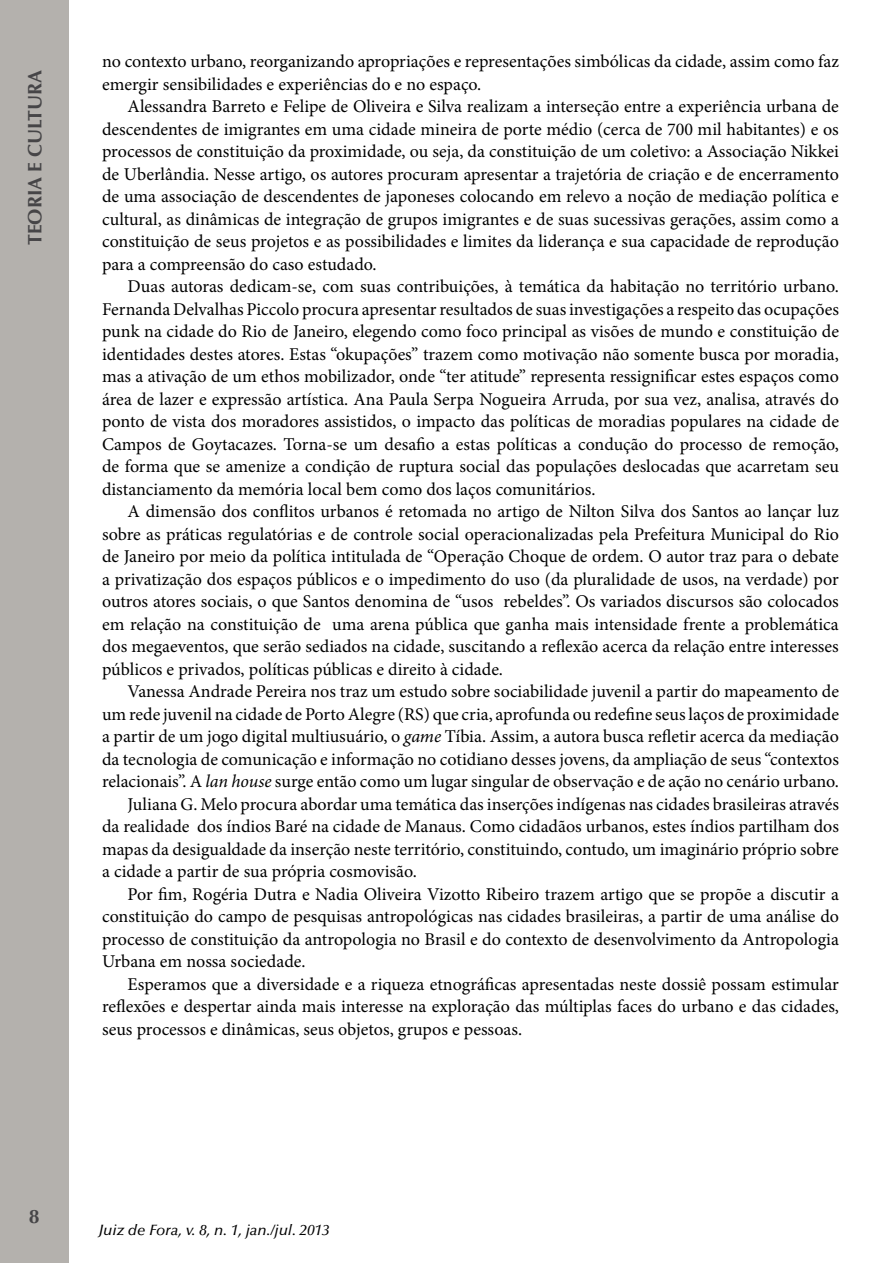
<style>
.page{position:relative;width:893px;height:1263px;background:#fff}
.page>*{position:absolute;margin:0;border:0;box-sizing:border-box;transform-origin:0 0}
.t1{font:700 19.5px "Optima LT Std";color:#464547}
.t2{font:18px/22.5px "Minion Pro";color:#000;text-align:justify}
.t3{font:italic 500 15px "Optima LT Std";color:#000}
.s1{font-style:italic}
</style>
<div class="page">
<div style="left:0;top:0;width:68px;height:1263px;background:#b4b1ad"></div>
<p class="t1" style="left:23px;top:245px;width:177px;rotate:-90deg">TEORIA E CULTURA</p>
<p class="t2" style="left:102px;top:50px;width:738px">no contexto urbano, reorganizando apropriações e representações simbólicas da cidade, assim como faz emergir sensibilidades e experiências do e no espaço.</p>
<p class="t2" style="left:102px;top:95px;width:738px;text-indent:26px">Alessandra Barreto e Felipe de Oliveira e Silva realizam a interseção entre a experiência urbana de descendentes de imigrantes em uma cidade mineira de porte médio (cerca de 700 mil habitantes) e os processos de constituição da proximidade, ou seja, da constituição de um coletivo: a Associação Nikkei de Uberlândia. Nesse artigo, os autores procuram apresentar a trajetória de criação e de encerramento de uma associação de descendentes de japoneses colocando em relevo a noção de mediação política e cultural, as dinâmicas de integração de grupos imigrantes e de suas sucessivas gerações, assim como a constituição de seus projetos e as possibilidades e limites da liderança e sua capacidade de reprodução para a compreensão do caso estudado.</p>
<p class="t2" style="left:102px;top:275px;width:738px;text-indent:26px">Duas autoras dedicam-se, com suas contribuições, à temática da habitação no território urbano.<br>Fernanda Delvalhas Piccolo procura apresentar resultados de suas investigações a respeito das ocupações punk na cidade do Rio de Janeiro, elegendo como foco principal as visões de mundo e constituição de identidades destes atores. Estas “okupações” trazem como motivação não somente busca por moradia, mas a ativação de um ethos mobilizador, onde “ter atitude” representa ressignificar estes espaços como área de lazer e expressão artística. Ana Paula Serpa Nogueira Arruda, por sua vez, analisa, através do ponto de vista dos moradores assistidos, o impacto das políticas de moradias populares na cidade de Campos de Goytacazes. Torna-se um desafio a estas políticas a condução do processo de remoção, de forma que se amenize a condição de ruptura social das populações deslocadas que acarretam seu distanciamento da memória local bem como dos laços comunitários.</p>
<p class="t2" style="left:102px;top:500px;width:738px;text-indent:26px">A dimensão dos conflitos urbanos é retomada no artigo de Nilton Silva dos Santos ao lançar luz sobre as práticas regulatórias e de controle social operacionalizadas pela Prefeitura Municipal do Rio de Janeiro por meio da política intitulada de “Operação Choque de ordem. O autor traz para o debate a privatização dos espaços públicos e o impedimento do uso (da pluralidade de usos, na verdade) por outros atores sociais, o que Santos denomina de “usos rebeldes”. Os variados discursos são colocados em relação na constituição de uma arena pública que ganha mais intensidade frente a problemática dos megaeventos, que serão sediados na cidade, suscitando a reflexão acerca da relação entre interesses públicos e privados, políticas públicas e direito à cidade.</p>
<p class="t2" style="left:128px;top:680px;width:713px">Vanessa Andrade Pereira nos traz um estudo sobre sociabilidade juvenil a partir do mapeamento de</p>
<p class="t2" style="left:102px;top:703px;width:738px">um rede juvenil na cidade de Porto Alegre (RS) que cria, aprofunda ou redefine seus laços de proximidade</p>
<p class="t2" style="left:102px;top:725px;width:738px">a partir de um jogo digital multiusuário, o <span class="s1">game</span> Tíbia. Assim, a autora busca refletir acerca da mediação</p>
<p class="t2" style="left:102px;top:748px;width:738px">da tecnologia de comunicação e informação no cotidiano desses jovens, da ampliação de seus “contextos</p>
<p class="t2" style="left:102px;top:770px;width:738px">relacionais”. A <span class="s1">lan house</span> surge então como um lugar singular de observação e de ação no cenário urbano.</p>
<p class="t2" style="left:128px;top:793px;width:713px">Juliana G. Melo procura abordar uma temática das inserções indígenas nas cidades brasileiras através</p>
<p class="t2" style="left:102px;top:815px;width:738px">da realidade dos índios Baré na cidade de Manaus. Como cidadãos urbanos, estes índios partilham dos</p>
<p class="t2" style="left:102px;top:838px;width:738px">mapas da desigualdade da inserção neste território, constituindo, contudo, um imaginário próprio sobre</p>
<p class="t2" style="left:102px;top:860px;width:316px">a cidade a partir de sua própria cosmovisão.</p>
<p class="t2" style="left:128px;top:883px;width:713px">Por fim, Rogéria Dutra e Nadia Oliveira Vizotto Ribeiro trazem artigo que se propõe a discutir a</p>
<p class="t2" style="left:102px;top:905px;width:738px">constituição do campo de pesquisas antropológicas nas cidades brasileiras, a partir de uma análise do</p>
<p class="t2" style="left:102px;top:928px;width:738px">processo de constituição da antropologia no Brasil e do contexto de desenvolvimento da Antropologia</p>
<p class="t2" style="left:102px;top:950px;width:205px">Urbana em nossa sociedade.</p>
<p class="t2" style="left:128px;top:973px;width:713px">Esperamos que a diversidade e a riqueza etnográficas apresentadas neste dossiê possam estimular</p>
<p class="t2" style="left:102px;top:995px;width:738px">reflexões e despertar ainda mais interesse na exploração das múltiplas faces do urbano e das cidades,</p>
<p class="t2" style="left:102px;top:1018px;width:422px">seus processos e dinâmicas, seus objetos, grupos e pessoas.</p>
<p class="t1" style="left:29px;top:1205px;width:12px">8</p>
<p class="t3" style="left:98px;top:1221px;width:233px">Juiz de Fora, v. 8, n. 1, jan./jul. 2013</p>
</div>
